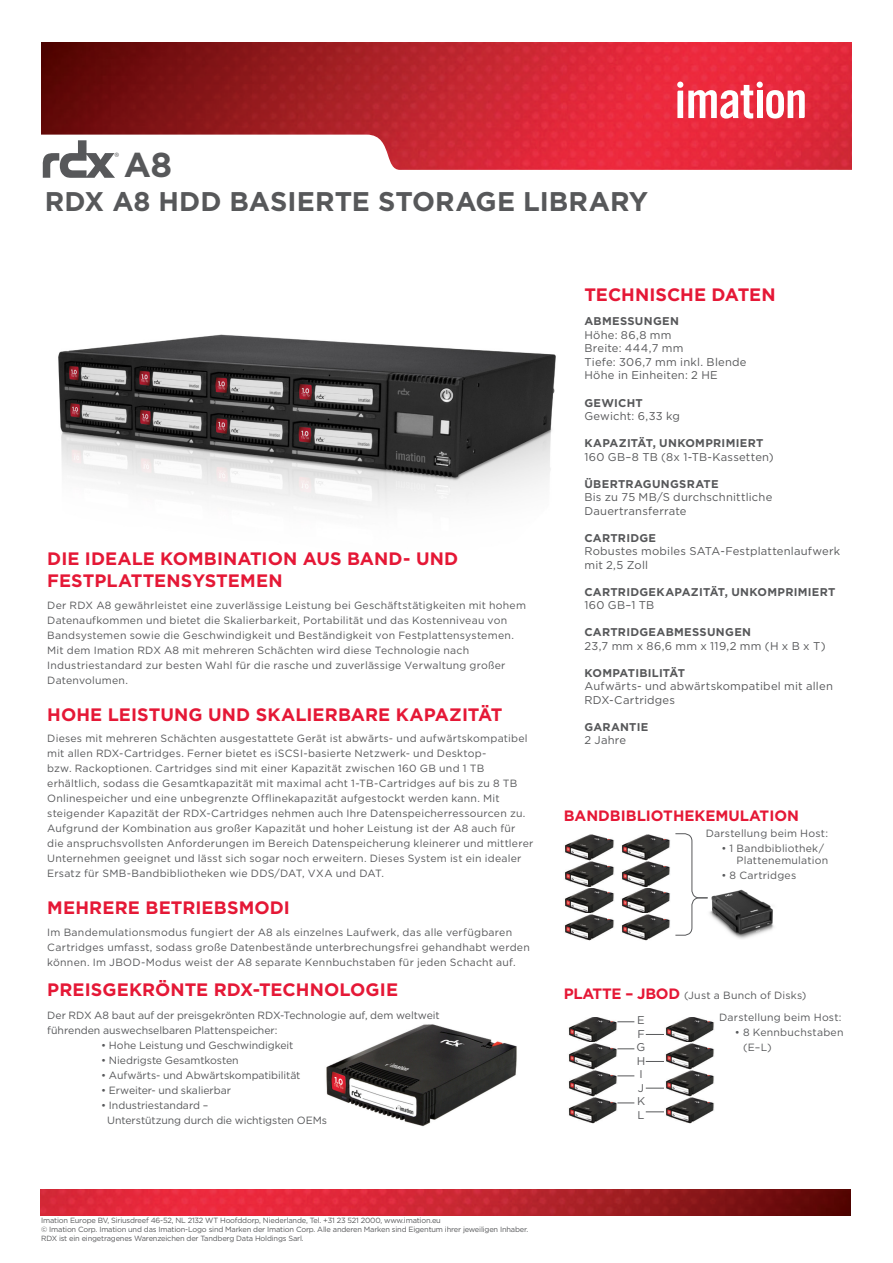
<style>
.page{position:relative;width:893px;height:1263px;background:#fff}
.page>*{position:absolute;margin:0;border:0;box-sizing:border-box;transform-origin:0 0}
.t1{font:700 34.5px "Gotham";color:#57585a}
.t2{font:700 27px "Gotham";color:#57585a}
.t3{font:700 18px/21.6px "Gotham";letter-spacing:.005em;color:#e51836}
.t4{font:700 15px "Gotham";color:#e51836}
.t5{font:11.25px/13.5px "Gotham";letter-spacing:.02em;color:#57585a}
.t6{font:700 11.25px "Gotham";letter-spacing:.025em;color:#57585a}
.t7{font:10.5px/15px "Gotham";letter-spacing:.02em;color:#57585a}
.t8{font:10.5px/15px "Gotham";letter-spacing:-.005em;color:#57585a}
.t9{font:9.3px "Myriad";color:#57585a}
.t10{font:7.5px "Gotham";letter-spacing:-.025em;color:#57585a}
.s1{font-weight:700;font-size:15px;color:#e51836}
</style>
<div class="page">
<img style="left:58px;top:334px;width:498px;height:174px">
<img style="left:326px;top:1024px;width:191px;height:103px">
<img style="left:565px;top:834px;width:49px;height:107px">
<img style="left:621px;top:834px;width:49px;height:107px">
<img style="left:709px;top:889px;width:65px;height:50px">
<svg style="left:675px;top:833px;width:33px;height:103px"></svg>
<img style="left:568px;top:1017px;width:49px;height:106px">
<img style="left:665px;top:1017px;width:49px;height:106px">
<svg style="left:617px;top:1021px;width:17px;height:1px"></svg>
<svg style="left:646px;top:1034px;width:18px;height:1px"></svg>
<svg style="left:617px;top:1048px;width:17px;height:1px"></svg>
<svg style="left:617px;top:1075px;width:17px;height:1px"></svg>
<svg style="left:617px;top:1102px;width:17px;height:1px"></svg>
<svg style="left:646px;top:1061px;width:18px;height:1px"></svg>
<svg style="left:646px;top:1088px;width:18px;height:1px"></svg>
<svg style="left:646px;top:1111px;width:18px;height:1px"></svg>
<img style="left:40px;top:1189px;width:810px;height:26px">
<img style="left:41px;top:43px;width:810px;height:92px">
<svg style="left:42px;top:135px;width:810px;height:43px"></svg>
<svg style="left:677px;top:82px;width:128px;height:37px"></svg>
<p class="t1" style="left:124px;top:145px;width:50px">A8</p>
<p class="t9" style="left:115px;top:152px;width:6px">®</p>
<p class="t2" style="left:45px;top:186px;width:605px">RDX A8 HDD BASIERTE STORAGE LIBRARY</p>
<p class="t3" style="left:47px;top:548px;width:413px">DIE IDEALE KOMBINATION AUS BAND- UND<br>FESTPLATTENSYSTEMEN</p>
<p class="t7" style="left:47px;top:597px;width:480px">Der RDX A8 gewährleistet eine zuverlässige Leistung bei Geschäftstätigkeiten mit hohem Datenaufkommen und bietet die Skalierbarkeit, Portabilität und das Kostenniveau von Bandsystemen sowie die Geschwindigkeit und Beständigkeit von Festplattensystemen.<br>Mit dem Imation RDX A8 mit mehreren Schächten wird diese Technologie nach Industriestandard zur besten Wahl für die rasche und zuverlässige Verwaltung großer Datenvolumen.</p>
<p class="t3" style="left:47px;top:703px;width:457px">HOHE LEISTUNG UND SKALIERBARE KAPAZITÄT</p>
<p class="t7" style="left:47px;top:731px;width:488px">Dieses mit mehreren Schächten ausgestattete Gerät ist abwärts- und aufwärtskompatibel mit allen RDX-Cartridges. Ferner bietet es iSCSI-basierte Netzwerk- und Desktop-<br>bzw. Rackoptionen. Cartridges sind mit einer Kapazität zwischen 160 GB und 1 TB erhältlich, sodass die Gesamtkapazität mit maximal acht 1-TB-Cartridges auf bis zu 8 TB Onlinespeicher und eine unbegrenzte Offlinekapazität aufgestockt werden kann. Mit steigender Kapazität der RDX-Cartridges nehmen auch Ihre Datenspeicherressourcen zu.<br>Aufgrund der Kombination aus großer Kapazität und hoher Leistung ist der A8 auch für die anspruchsvollsten Anforderungen im Bereich Datenspeicherung kleinerer und mittlerer Unternehmen geeignet und lässt sich sogar noch erweitern. Dieses System ist ein idealer Ersatz für SMB-Bandbibliotheken wie DDS/DAT, VXA und DAT.</p>
<p class="t3" style="left:47px;top:896px;width:244px">MEHRERE BETRIEBSMODI</p>
<p class="t7" style="left:47px;top:924px;width:484px">Im Bandemulationsmodus fungiert der A8 als einzelnes Laufwerk, das alle verfügbaren<br>Cartridges umfasst, sodass große Datenbestände unterbrechungsfrei gehandhabt werden können. Im JBOD-Modus weist der A8 separate Kennbuchstaben für jeden Schacht auf.</p>
<p class="t3" style="left:47px;top:978px;width:352px">PREISGEKRÖNTE RDX-TECHNOLOGIE</p>
<p class="t8" style="left:47px;top:1008px;width:394px">Der RDX A8 baut auf der preisgekrönten RDX-Technologie auf, dem weltweit führenden auswechselbaren Plattenspeicher:</p>
<p class="t8" style="left:101px;top:1038px;width:194px">• Hohe Leistung und Geschwindigkeit</p>
<p class="t8" style="left:101px;top:1053px;width:139px">• Niedrigste Gesamtkosten</p>
<p class="t8" style="left:101px;top:1068px;width:201px">• Aufwärts- und Abwärtskompatibilität</p>
<p class="t8" style="left:101px;top:1083px;width:131px">• Erweiter- und skalierbar</p>
<p class="t8" style="left:107px;top:1098px;width:222px;text-indent:-6px">• Industriestandard –<br>Unterstützung durch die wichtigsten OEMs</p>
<p class="t3" style="left:584px;top:284px;width:193px">TECHNISCHE DATEN</p>
<p class="t6" style="left:584px;top:315px;width:96px">ABMESSUNGEN</p>
<p class="t5" style="left:584px;top:328px;width:89px">Höhe: 86,8 mm</p>
<p class="t5" style="left:584px;top:342px;width:101px">Breite: 444,7 mm</p>
<p class="t5" style="left:584px;top:355px;width:164px">Tiefe: 306,7 mm inkl. Blende</p>
<p class="t5" style="left:584px;top:369px;width:135px">Höhe in Einheiten: 2 HE</p>
<p class="t6" style="left:584px;top:396px;width:60px">GEWICHT</p>
<p class="t5" style="left:584px;top:409px;width:97px">Gewicht: 6,33 kg</p>
<p class="t6" style="left:584px;top:436px;width:180px">KAPAZITÄT, UNKOMPRIMIERT</p>
<p class="t5" style="left:584px;top:450px;width:191px">160 GB–8 TB (8x 1-TB-Kassetten)</p>
<p class="t6" style="left:584px;top:477px;width:136px">ÜBERTRAGUNGSRATE</p>
<p class="t5" style="left:584px;top:490px;width:189px">Bis zu 75 MB/S durchschnittliche<br>Dauertransferrate</p>
<p class="t6" style="left:584px;top:531px;width:73px">CARTRIDGE</p>
<p class="t5" style="left:584px;top:544px;width:257px">Robustes mobiles SATA-Festplattenlaufwerk mit 2,5 Zoll</p>
<p class="t6" style="left:584px;top:585px;width:253px">CARTRIDGEKAPAZITÄT, UNKOMPRIMIERT</p>
<p class="t5" style="left:584px;top:598px;width:71px">160 GB–1 TB</p>
<p class="t6" style="left:584px;top:625px;width:168px">CARTRIDGEABMESSUNGEN</p>
<p class="t5" style="left:584px;top:639px;width:243px">23,7 mm x 86,6 mm x 119,2 mm (H x B x T)</p>
<p class="t6" style="left:584px;top:666px;width:102px">KOMPATIBILITÄT</p>
<p class="t5" style="left:584px;top:679px;width:250px">Aufwärts- und abwärtskompatibel mit allen<br>RDX-Cartridges</p>
<p class="t6" style="left:584px;top:720px;width:65px">GARANTIE</p>
<p class="t5" style="left:584px;top:733px;width:43px">2 Jahre</p>
<p class="t4" style="left:564px;top:807px;width:237px">BANDBIBLIOTHEKEMULATION</p>
<p class="t7" style="left:706px;top:825px;width:124px">Darstellung beim Host:</p>
<p class="t7" style="left:736px;top:842px;width:93px;line-height:12px;text-indent:-15px">• 1 Bandbibliothek/<br>Plattenemulation</p>
<p class="t7" style="left:721px;top:867px;width:76px">• 8 Cartridges</p>
<p class="t7" style="left:564px;top:988px;width:244px"><span class="s1">PLATTE – JBOD</span> (Just a Bunch of Disks)</p>
<p class="t5" style="left:637px;top:1013px;width:9px">E</p>
<p class="t5" style="left:637px;top:1027px;width:9px">F</p>
<p class="t5" style="left:637px;top:1040px;width:10px">G</p>
<p class="t5" style="left:637px;top:1054px;width:10px">H</p>
<p class="t5" style="left:639px;top:1067px;width:5px">I</p>
<p class="t5" style="left:638px;top:1081px;width:8px">J</p>
<p class="t5" style="left:637px;top:1094px;width:10px">K</p>
<p class="t5" style="left:638px;top:1108px;width:8px">L</p>
<p class="t7" style="left:719px;top:1009px;width:124px">Darstellung beim Host:</p>
<p class="t7" style="left:743px;top:1024px;width:102px;text-indent:-8px">• 8 Kennbuchstaben (E–L)</p>
<p class="t10" style="left:41px;top:1216px;width:401px">Imation Europe BV, Siriusdreef 46-52, NL 2132 WT Hoofddorp, Niederlande, Tel. +31 23 521 2000, www.imation.eu</p>
<p class="t10" style="left:41px;top:1225px;width:488px">© Imation Corp. Imation und das Imation-Logo sind Marken der Imation Corp. Alle anderen Marken sind Eigentum ihrer jeweiligen Inhaber.</p>
<p class="t10" style="left:41px;top:1234px;width:264px">RDX ist ein eingetragenes Warenzeichen der Tandberg Data Holdings Sarl.</p>
</div>
